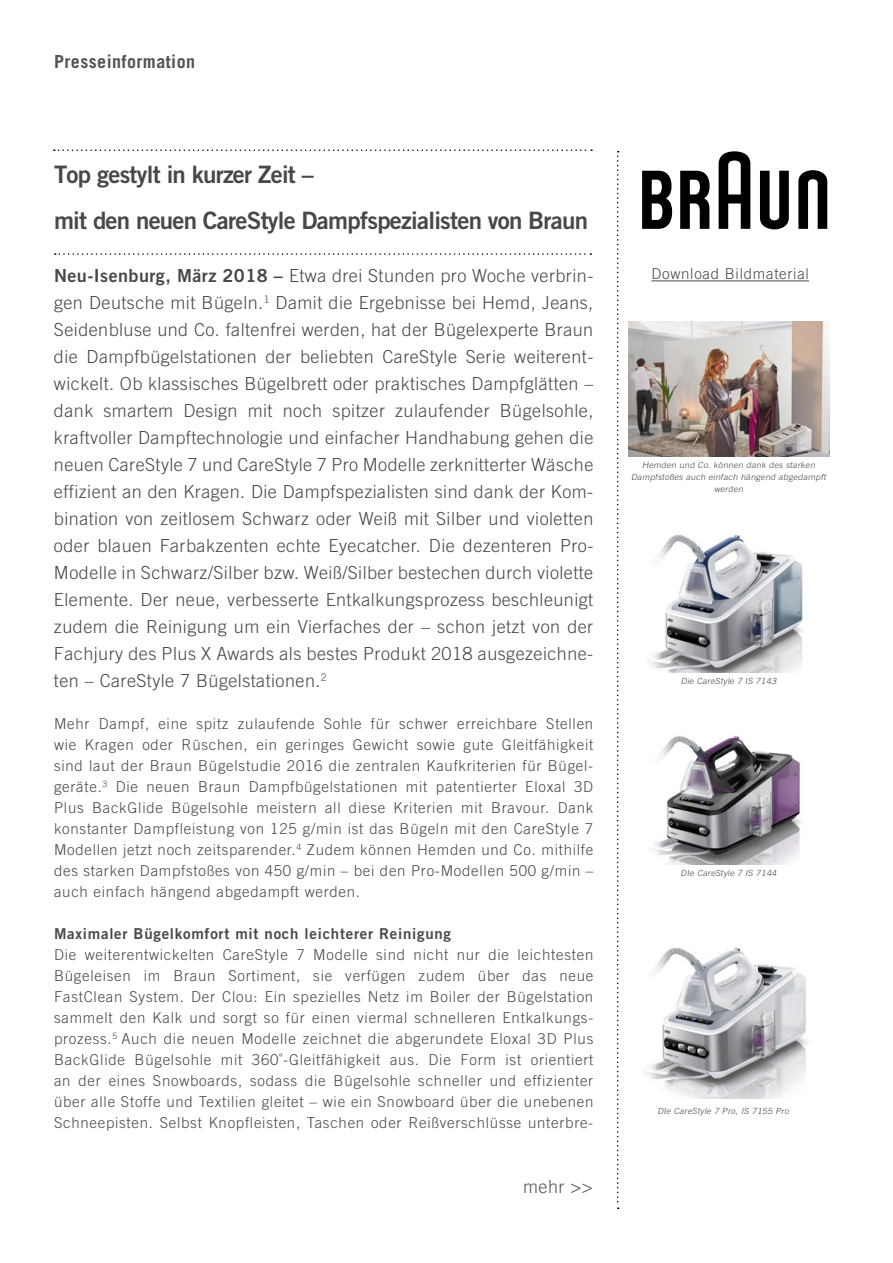
<style>
.page{position:relative;width:893px;height:1263px;background:#fff}
.page>*{position:absolute;margin:0;border:0;box-sizing:border-box;transform-origin:0 0}
.t1{font:24px/46px "Trade Gothic LT Bold Two";letter-spacing:-.03em;color:#484847}
.t2{font:300 18px/27px "Trade Gothic LT";letter-spacing:.025em;color:#484847;text-align:justify}
.t3{font:700 18px "Trade Gothic LT";letter-spacing:.025em;color:#585353}
.t4{font:300 18px "Trade Gothic LT";color:#585353}
.t5{font:300 15px/21px "Trade Gothic LT";letter-spacing:.05em;color:#484847;text-align:justify}
.t6{font:15px "Trade Gothic LT Bold Two";letter-spacing:.05em;color:#484847}
.t7{font:italic 300 8.4px/12px "Trade Gothic LT";color:#484847;text-align:center;scale:1.06 1}
.s1{font-family:"Trade Gothic LT Bold Two";font-weight:400}
</style>
<div class="page">
<svg style="left:642px;top:171px;width:30px;height:58px"></svg>
<svg style="left:680px;top:171px;width:30px;height:58px"></svg>
<svg style="left:719px;top:151px;width:31px;height:78px"></svg>
<svg style="left:760px;top:171px;width:29px;height:58px"></svg>
<svg style="left:798px;top:170px;width:29px;height:59px"></svg>
<svg style="left:54px;top:149px;width:538px;height:2px"></svg>
<svg style="left:55px;top:253px;width:536px;height:2px"></svg>
<svg style="left:617px;top:151px;width:2px;height:1058px"></svg>
<img style="left:647px;top:534px;width:156px;height:139px">
<img style="left:650px;top:735px;width:152px;height:130px">
<hr style="left:651px;top:280px;width:158px;height:1px;background:#484847">
<img style="left:628px;top:322px;width:201px;height:135px">
<img style="left:642px;top:947px;width:166px;height:151px">
<p class="t3" style="left:54px;top:50px;width:143px">Presseinformation</p>
<h1 class="t1" style="left:54px;top:151px;width:536px">Top gestylt in kurzer Zeit –<br>mit den neuen CareStyle Dampfspezialisten von Braun</h1>
<p class="t2" style="left:54px;top:262px;width:541px"><span class="s1">Neu-Isenburg, März 2018 –</span> Etwa drei Stunden pro Woche verbrin&shy;gen Deutsche mit Bügeln.<sup>1</sup> Damit die Ergebnisse bei Hemd, Jeans, Seidenbluse und Co. faltenfrei werden, hat der Bügelexperte Braun die Dampfbügelstationen der beliebten CareStyle Serie weiterent&shy;wickelt. Ob klassisches Bügelbrett oder praktisches Dampfglätten – dank smartem Design mit noch spitzer zulaufender Bügelsohle, kraftvoller Dampftechnologie und einfacher Handhabung gehen die neuen CareStyle 7 und CareStyle 7 Pro Modelle zerknitterter Wäsche effizient an den Kragen. Die Dampfspezialisten sind dank der Kom&shy;bination von zeitlosem Schwarz oder Weiß mit Silber und violetten oder blauen Farbakzenten echte Eyecatcher. Die dezenteren Pro-Modelle in Schwarz/Silber bzw. Weiß/Silber bestechen durch violette Elemente. Der neue, verbesserte Entkalkungsprozess beschleunigt zudem die Reinigung um ein Vierfaches der – schon jetzt von der Fachjury des Plus X Awards als bestes Produkt 2018 ausgezeichne&shy;ten – CareStyle 7 Bügelstationen.<sup>2</sup></p>
<p class="t5" style="left:54px;top:713px;width:541px">Mehr Dampf, eine spitz zulaufende Sohle für schwer erreichbare Stellen wie Kragen oder Rüschen, ein geringes Gewicht sowie gute Gleitfähigkeit sind laut der Braun Bügelstudie 2016 die zentralen Kaufkriterien für Bügel&shy;geräte.<sup>3</sup> Die neuen Braun Dampfbügelstationen mit patentierter Eloxal 3D Plus BackGlide Bügelsohle meistern all diese Kriterien mit Bravour. Dank konstanter Dampfleistung von 125 g/min ist das Bügeln mit den CareStyle 7<br>Modellen jetzt noch zeitsparender.<sup>4</sup> Zudem können Hemden und Co. mithilfe des starken Dampfstoßes von 450 g/min – bei den Pro-Modellen 500 g/min – auch einfach hängend abgedampft werden.</p>
<p class="t6" style="left:54px;top:924px;width:398px">Maximaler Bügelkomfort mit noch leichterer Reinigung</p>
<p class="t5" style="left:54px;top:944px;width:541px">Die weiterentwickelten CareStyle 7 Modelle sind nicht nur die leichtesten Bügeleisen im Braun Sortiment, sie verfügen zudem über das neue FastClean System. Der Clou: Ein spezielles Netz im Boiler der Bügelstation sammelt den Kalk und sorgt so für einen viermal schnelleren Entkalkungs&shy;prozess.<sup>5</sup> Auch die neuen Modelle zeichnet die abgerundete Eloxal 3D Plus BackGlide Bügelsohle mit 360˚-Gleitfähigkeit aus. Die Form ist orientiert an der eines Snowboards, sodass die Bügelsohle schneller und effizienter über alle Stoffe und Textilien gleitet – wie ein Snowboard über die unebenen Schneepisten. Selbst Knopfleisten, Taschen oder Reißverschlüsse unterbre-</p>
<p class="t4" style="left:523px;top:1176px;width:71px">mehr &gt;&gt;</p>
<p class="t5" style="left:651px;top:263px;width:159px">Download Bildmaterial</p>
<p class="t7" style="left:631px;top:459px;width:187px">Hemden und Co. können dank des starken<br>Dampfstoßes auch einfach hängend abgedampft werden</p>
<p class="t7" style="left:681px;top:675px;width:93px">Die CareStyle 7 IS 7143</p>
<p class="t7" style="left:681px;top:867px;width:94px">DIe CareStyle 7 IS 7144</p>
<p class="t7" style="left:657px;top:1105px;width:127px">DIe CareStyle 7 Pro, IS 7155 Pro</p>
</div>
